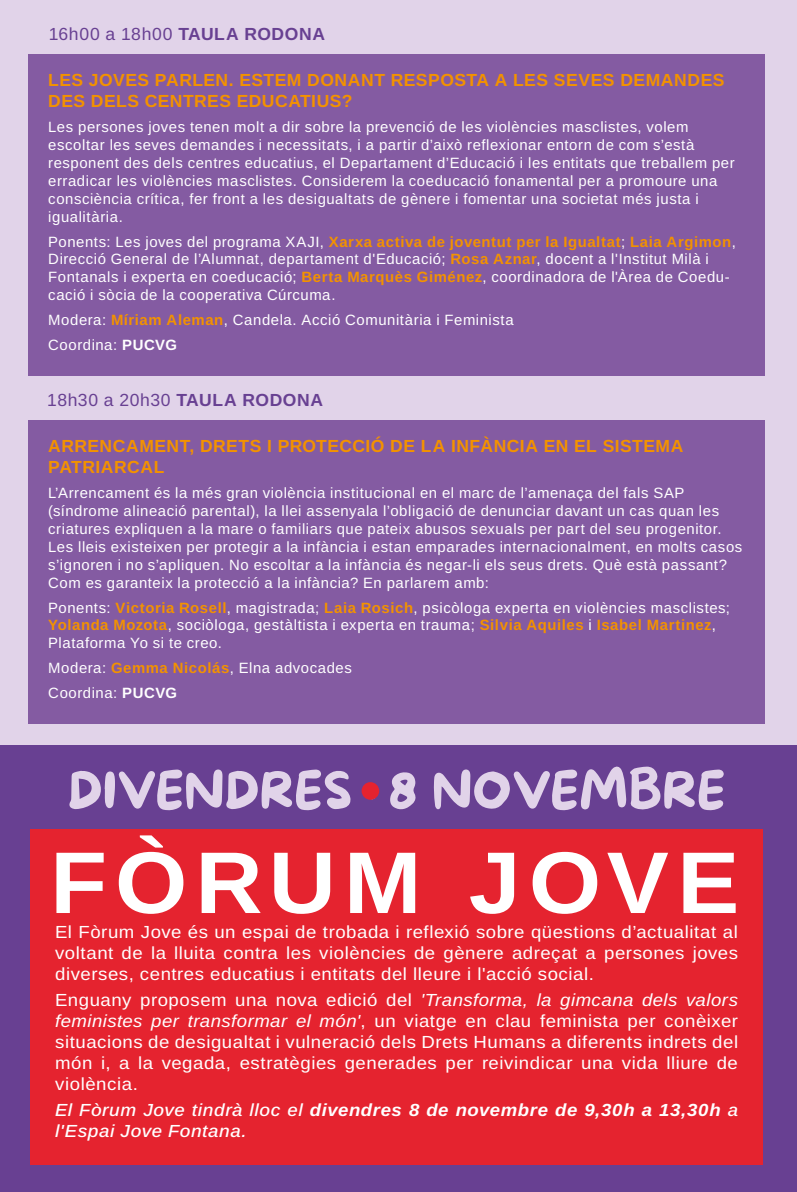
<style>
.page{position:relative;width:797px;height:1192px;background:#fff}
.page>*{position:absolute;margin:0;border:0;box-sizing:border-box;transform-origin:0 0}
.t1{font:87.5px "Arimo";letter-spacing:.085em;color:#fff;scale:1.06 1}
.t2{font:50.75px "More Sugar";color:#e1d3e9}
.t3{font:17.5px/21px "Arimo";letter-spacing:.03em;color:#fff;text-align:justify;scale:1.06 1}
.t4{font:17.5px/21px "Arimo";letter-spacing:.025em;color:#f39200}
.t5{font:italic 500 17.5px/21px "Arimo";letter-spacing:.025em;color:#fff;scale:1.06 1}
.t6{font:17.5px "Arimo";letter-spacing:.035em;color:#684092}
.t7{font:14.88px/17.8px "Arimo";letter-spacing:.04em;color:#fff}
.s1{color:#f39200}
.s2{font-weight:700}
.s3{font-family:"Myriad Pro"}
.s4{font-style:italic}
</style>
<div class="page">
<div style="left:0;top:0;width:796px;height:1191px;background:#e1d3e9"></div>
<div style="left:0;top:745px;width:796px;height:446px;background:#684092"></div>
<div style="left:30px;top:829px;width:732px;height:335px;background:#e5232f"></div>
<div style="left:28px;top:54px;width:736px;height:321px;background:#845ba2"></div>
<div style="left:28px;top:420px;width:736px;height:303px;background:#845ba2"></div>
<div style="left:361px;top:782px;width:18px;height:17px;background:#e5232f;border-radius:50%"></div>
<p class="t6" style="left:49px;top:24px;width:278px">16h00 a 18h00 TAULA RODONA</p>
<p class="t4" style="left:48px;top:70px;width:677px">LES JOVES PARLEN. ESTEM DONANT RESPOSTA A LES SEVES DEMANDES<br>DES DELS CENTRES EDUCATIUS?</p>
<p class="t7" style="left:48px;top:118px;width:687px">Les persones joves tenen molt a dir sobre la prevenció de les violències masclistes, volem escoltar les seves demandes i necessitats, i a partir d’això reflexionar entorn de com s’està responent des dels centres educatius, el Departament d’Educació i les entitats que treballem per erradicar les violències masclistes. Considerem la coeducació fonamental per a promoure una consciència crítica, fer front a les desigualtats de gènere i fomentar una societat més justa i igualitària.</p>
<p class="t7" style="left:48px;top:232px;width:688px">Ponents: Les joves del programa XAJI, <span class="s1">Xarxa activa de joventut per la Igualtat</span>; <span class="s1">Laia Argimon</span>, Direcció General de l’Alumnat, departament d'Educació; <span class="s1">Rosa Aznar</span>, docent a l'Institut Milà i Fontanals i experta en coeducació; <span class="s1">Berta Marquès Giménez</span>, coordinadora de l'Àrea de Coedu&shy;cació i sòcia de la cooperativa Cúrcuma.</p>
<p class="t7" style="left:48px;top:307px;width:467px;line-height:24.8px">Modera: <span class="s1">Míriam Aleman</span>, Candela. Acció Comunitària i Feminista<br>Coordina: <span class="s2">PUCVG</span></p>
<p class="t6" style="left:47px;top:390px;width:277px">18h30 a 20h30 TAULA RODONA</p>
<p class="t4" style="left:48px;top:436px;width:636px">ARRENCAMENT, DRETS I PROTECCIÓ DE LA INFÀNCIA EN EL SISTEMA<br>PATRIARCAL</p>
<p class="t7" style="left:48px;top:484px;width:695px">L’Arrencament és la més gran violència institucional en el marc de l’amenaça del fals SAP (síndrome alineació parental), la llei assenyala l’obligació de denunciar davant un cas quan les criatures expliquen a la mare o familiars que pateix abusos sexuals per part del seu progenitor.<br>Les lleis existeixen per protegir a la infància i estan emparades internacionalment, en molts casos s’ignoren i no s’apliquen. No escoltar a la infància és negar-li els seus drets. Què està passant?<br>Com es garanteix la protecció a la infància? En parlarem amb:</p>
<p class="t7" style="left:48px;top:598px;width:683px">Ponents: <span class="s1">Victoria Rosell</span>, magistrada; <span class="s1">Laia Rosich</span>, psicòloga experta en violències masclistes;<br><span class="s1">Yolanda Mozota</span>, sociòloga, gestàltista i experta en trauma; <span class="s1">Silvia Aquiles</span> i <span class="s1">Isabel Martinez</span>,<br>Plataforma Yo si te creo.</p>
<p class="t7" style="left:48px;top:655px;width:305px;line-height:24.8px">Modera: <span class="s1">Gemma Nicolás</span>, Elna advocades<br>Coordina: <span class="s2">PUCVG</span></p>
<h2 class="t2" style="left:67px;top:762px;width:659px">DÏVENDRES <span class="s3">·</span> 8 NÕVEMBRE</h2>
<h1 class="t1" style="left:50px;top:833px;width:651px">FÒRUM JOVE</h1>
<p class="t3" style="left:55px;top:920px;width:645px">El Fòrum Jove és un espai de trobada i reflexió sobre qüestions d’actualitat al voltant de la lluita contra les violències de gènere adreçat a persones joves diverses, centres educatius i entitats del lleure i l'acció social.</p>
<p class="t3" style="left:55px;top:989px;width:645px">Enguany proposem una nova edició del <span class="s4">'Transforma, la gimcana dels valors feministes per transformar el món'</span>, un viatge en clau feminista per conèixer situacions de desigualtat i vulneració dels Drets Humans a diferents indrets del món i, a la vegada, estratègies generades per reivindicar una vida lliure de violència.</p>
<p class="t5" style="left:55px;top:1099px;width:645px">El Fòrum Jove tindrà lloc el <span class="s2">divendres 8 de novembre de 9,30h a 13,30h</span> a l'Espai Jove Fontana.</p>
</div>
